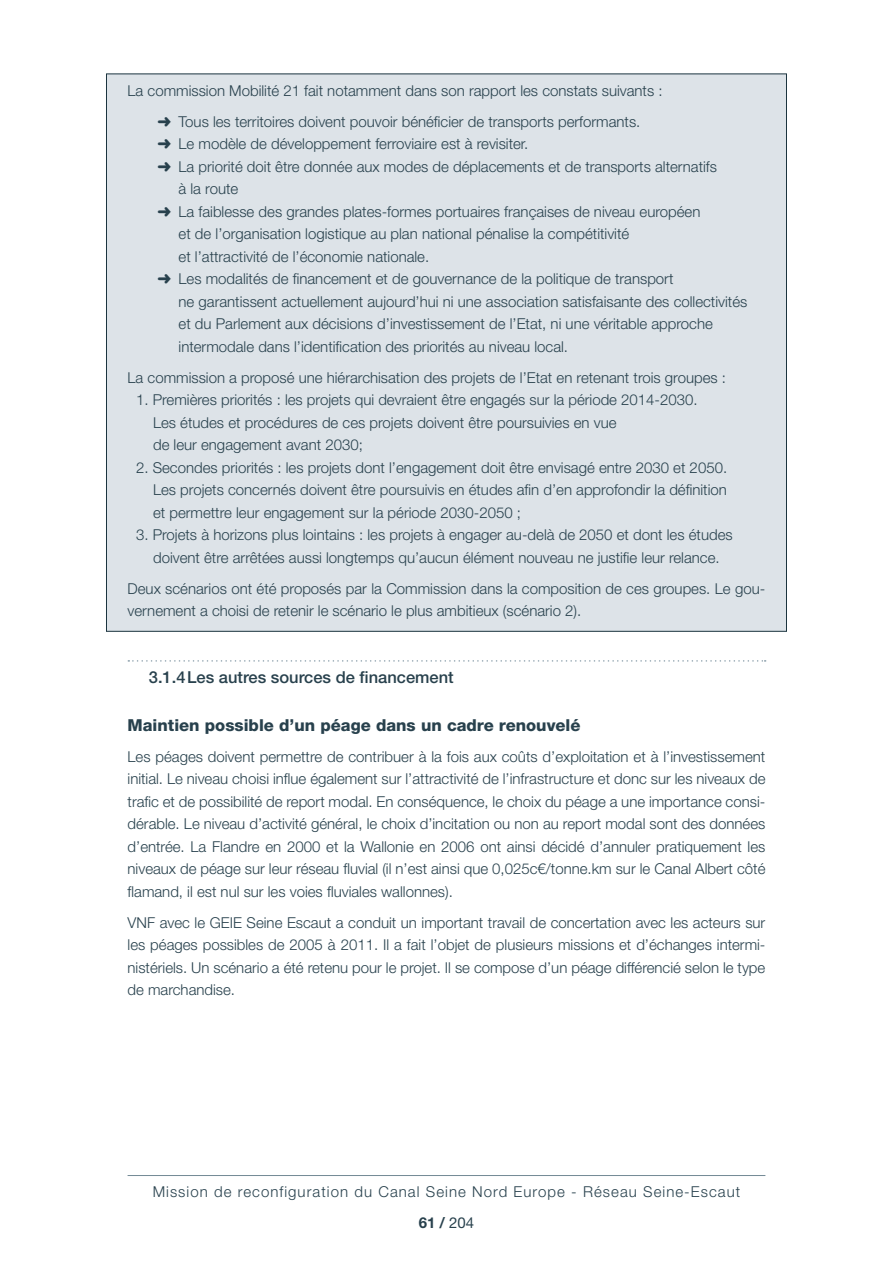
<style>
.page{position:relative;width:893px;height:1263px;background:#fff}
.page>*{position:absolute;margin:0;border:0;box-sizing:border-box;transform-origin:0 0}
.titre_port_heavy{font:800 16.5px "Helvetica Neue LT Std";color:#28414d}
.gra1_11tex{font:500 16.5px "Helvetica Neue LT Std";color:#28414d}
.t1{font:300 15px/22.5px "Helvetica Neue LT Std";color:#28414d}
.t2{font:300 15px/31px "Helvetica Neue LT Std";letter-spacing:.07em;color:#28414d;text-align:center}
.s1{font-weight:700}
.s2{font-weight:400}
</style>
<div class="page">
<hr style="left:128px;top:1175px;width:637px;height:1px;background:#738a95">
<div style="left:106px;top:74px;width:681px;height:557px;background:#dde3e8;border:1px solid #1b343f"></div>
<svg style="left:128px;top:660px;width:638px;height:2px"></svg>
<p class="t1" style="left:128px;top:79px;width:537px">La commission Mobilité 21 fait notamment dans son rapport les constats suivants :</p>
<p class="t1" style="left:157px;top:110px;width:485px">➜ Tous les territoires doivent pouvoir bénéficier de transports performants.</p>
<p class="t1" style="left:157px;top:132px;width:373px">➜ Le modèle de développement ferroviaire est à revisiter.</p>
<p class="t1" style="left:179px;top:155px;width:540px;text-indent:-21px">➜ La priorité doit être donnée aux modes de déplacements et de transports alternatifs à la route</p>
<p class="t1" style="left:179px;top:200px;width:523px;text-indent:-21px">➜ La faiblesse des grandes plates-formes portuaires françaises de niveau européen et de l’organisation logistique au plan national pénalise la compétitivité<br>et l’attractivité de l’économie nationale.</p>
<p class="t1" style="left:179px;top:267px;width:570px;text-indent:-21px">➜ Les modalités de financement et de gouvernance de la politique de transport<br>ne garantissent actuellement aujourd’hui ni une association satisfaisante des collectivités et du Parlement aux décisions d’investissement de l’Etat, ni une véritable approche intermodale dans l’identification des priorités au niveau local.</p>
<p class="t1" style="left:128px;top:366px;width:600px">La commission a proposé une hiérarchisation des projets de l’Etat en retenant trois groupes :</p>
<p class="t1" style="left:153px;top:388px;width:546px;text-indent:-17px">1. Premières priorités : les projets qui devraient être engagés sur la période 2014-2030.<br>Les études et procédures de ces projets doivent être poursuivies en vue<br>de leur engagement avant 2030;</p>
<p class="t1" style="left:153px;top:456px;width:576px;text-align:justify;text-indent:-17px">2. Secondes priorités : les projets dont l’engagement doit être envisagé entre 2030 et 2050.<br>Les projets concernés doivent être poursuivis en études afin d’en approfondir la définition et permettre leur engagement sur la période 2030-2050 ;</p>
<p class="t1" style="left:136px;top:523px;width:598px;text-align:center">3. Projets à horizons plus lointains : les projets à engager au-delà de 2050 et dont les études doivent être arrêtées aussi longtemps qu’aucun élément nouveau ne justifie leur relance.</p>
<p class="t1" style="left:128px;top:577px;width:639px">Deux scénarios ont été proposés par la Commission dans la composition de ces groupes. Le gou&shy;vernement a choisi de retenir le scénario le plus ambitieux (scénario 2).</p>
<p class="gra1_11tex" style="left:149px;top:667px;width:306px">3.1.4Les autres sources de financement</p>
<p class="titre_port_heavy" style="left:128px;top:715px;width:454px">Maintien possible d’un péage dans un cadre renouvelé</p>
<p class="t1" style="left:128px;top:745px;width:639px;text-align:justify">Les péages doivent permettre de contribuer à la fois aux coûts d’exploitation et à l’investissement initial. Le niveau choisi influe également sur l’attractivité de l’infrastructure et donc sur les niveaux de trafic et de possibilité de report modal. En conséquence, le choix du péage a une importance consi&shy;dérable. Le niveau d’activité général, le choix d’incitation ou non au report modal sont des données d’entrée. La Flandre en 2000 et la Wallonie en 2006 ont ainsi décidé d’annuler pratiquement les niveaux de péage sur leur réseau fluvial (il n’est ainsi que 0,025c€/tonne.km sur le Canal Albert côté flamand, il est nul sur les voies fluviales wallonnes).</p>
<p class="t1" style="left:128px;top:911px;width:639px;text-align:justify">VNF avec le GEIE Seine Escaut a conduit un important travail de concertation avec les acteurs sur les péages possibles de 2005 à 2011. Il a fait l’objet de plusieurs missions et d’échanges intermi&shy;nistériels. Un scénario a été retenu pour le projet. Il se compose d’un péage différencié selon le type de marchandise.</p>
<p class="t2" style="left:153px;top:1176px;width:589px">Mission de reconfiguration du Canal Seine Nord Europe - Réseau Seine-Escaut<br><span class="s1">61 /</span> <span class="s2">204</span></p>
</div>
